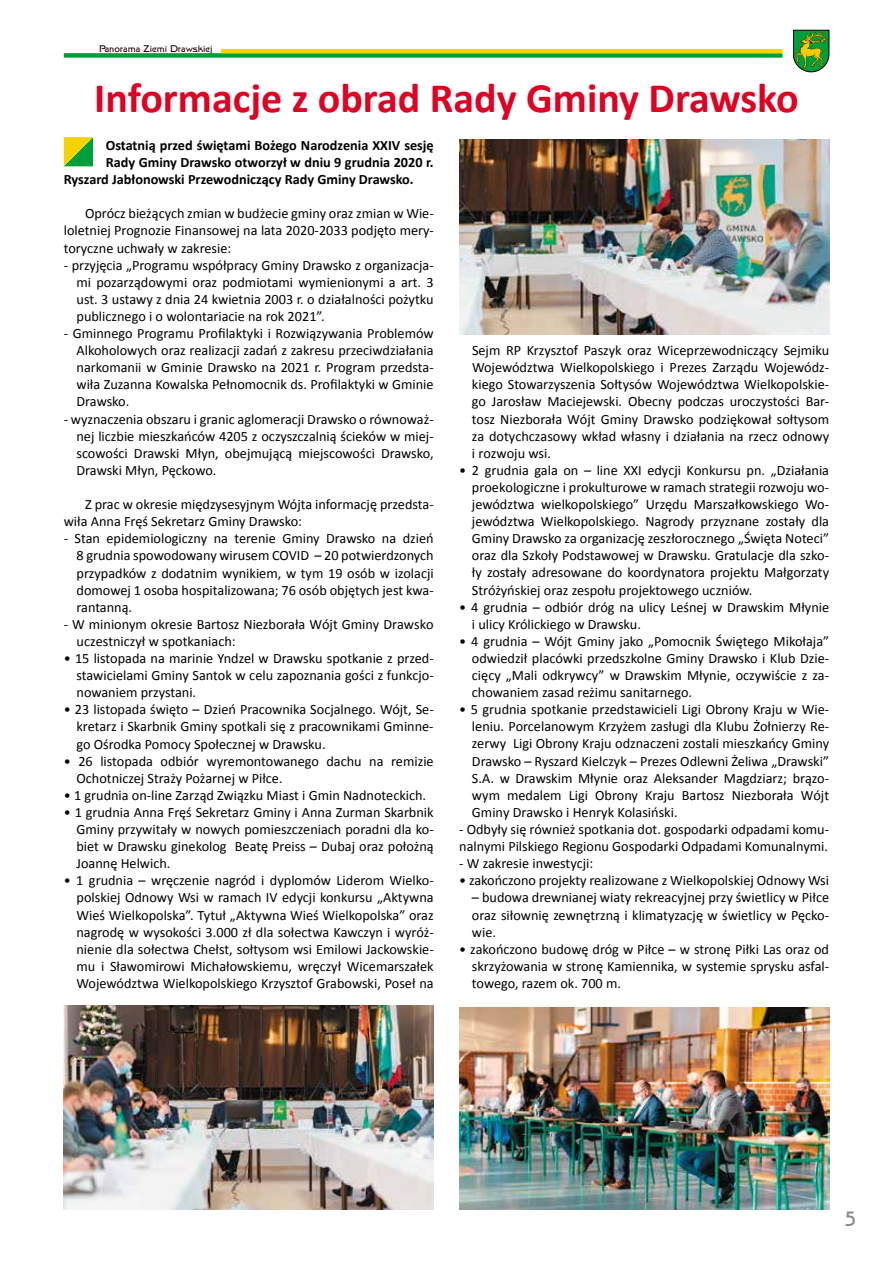
<style>
.page{position:relative;width:893px;height:1263px;background:#fff}
.page>*{position:absolute;margin:0;border:0;box-sizing:border-box;transform-origin:0 0}
.t1{font:700 42px "Calibri";color:#df0022}
.t2{font:21px "Galaxy EU";color:#898989}
.t3{font:14.25px/17.1px "Calibri";color:#000;text-align:justify}
.t4{font:700 14.25px "Calibri";color:#000}
.t5{font:9.75px "Galaxy EU";letter-spacing:-.01em;color:#000}
</style>
<div class="page">
<div style="left:64px;top:53px;width:718px;height:5px;background:#009f3b"></div>
<hr style="left:221px;top:49px;width:561px;height:4px;background:#f6d300">
<svg style="left:793px;top:30px;width:36px;height:42px;background:#499936"></svg>
<svg style="left:64px;top:137px;width:29px;height:29px"></svg>
<img style="left:459px;top:139px;width:370px;height:196px">
<img style="left:64px;top:1006px;width:370px;height:204px">
<img style="left:459px;top:1008px;width:370px;height:202px">
<p class="t5" style="left:99px;top:42px;width:115px">Panorama Ziemi Drawskiej</p>
<h1 class="t1" style="left:94px;top:72px;width:706px">Informacje z obrad Rady Gminy Drawsko</h1>
<p class="t4" style="left:106px;top:136px;width:329px">Ostatnią przed świętami Bożego Narodzenia XXIV sesję</p>
<p class="t4" style="left:106px;top:153px;width:329px">Rady Gminy Drawsko otworzył w dniu 9 grudnia 2020 r.</p>
<p class="t4" style="left:64px;top:170px;width:351px">Ryszard Jabłonowski Przewodniczący Rady Gminy Drawsko.</p>
<p class="t3" style="left:64px;top:205px;width:371px;text-indent:21px">Oprócz bieżących zmian w budżecie gminy oraz zmian w Wie&shy;loletniej Prognozie Finansowej na lata 2020-2033 podjęto mery&shy;toryczne uchwały w zakresie:</p>
<p class="t3" style="left:77px;top:256px;width:359px;text-indent:-13px">- przyjęcia „Programu współpracy Gminy Drawsko z organizacja&shy;mi pozarządowymi oraz podmiotami wymienionymi a art. 3 ust. 3 ustawy z dnia 24 kwietnia 2003 r. o działalności pożytku publicznego i o wolontariacie na rok 2021”.</p>
<p class="t3" style="left:76px;top:325px;width:359px;text-indent:-13px">- Gminnego Programu Profilaktyki i Rozwiązywania Problemów Alkoholowych oraz realizacji zadań z zakresu przeciwdziałania narkomanii w Gminie Drawsko na 2021 r. Program przedsta&shy;wiła Zuzanna Kowalska Pełnomocnik ds. Profilaktyki w Gminie Drawsko.</p>
<p class="t3" style="left:77px;top:410px;width:359px;text-indent:-13px">- wyznaczenia obszaru i granic aglomeracji Drawsko o równoważ&shy;nej liczbie mieszkańców 4205 z oczyszczalnią ścieków w miej&shy;scowości Drawski Młyn, obejmującą miejscowości Drawsko, Drawski Młyn, Pęckowo.</p>
<p class="t3" style="left:64px;top:496px;width:371px;text-indent:21px">Z prac w okresie międzysesyjnym Wójta informację przedsta&shy;wiła Anna Fręś Sekretarz Gminy Drawsko:</p>
<p class="t3" style="left:77px;top:530px;width:359px;text-indent:-13px">- Stan epidemiologiczny na terenie Gminy Drawsko na dzień 8 grudnia spowodowany wirusem COVID – 20 potwierdzonych przypadków z dodatnim wynikiem, w tym 19 osób w izolacji domowej 1 osoba hospitalizowana; 76 osób objętych jest kwa&shy;rantanną.</p>
<p class="t3" style="left:77px;top:616px;width:359px;text-indent:-13px">- W minionym okresie Bartosz Niezborała Wójt Gminy Drawsko uczestniczył w spotkaniach:</p>
<p class="t3" style="left:77px;top:650px;width:359px;text-indent:-13px">• 15 listopada na marinie Yndzel w Drawsku spotkanie z przed&shy;stawicielami Gminy Santok w celu zapoznania gości z funkcjo&shy;nowaniem przystani.</p>
<p class="t3" style="left:76px;top:701px;width:359px;text-indent:-13px">• 23 listopada święto – Dzień Pracownika Socjalnego. Wójt, Se&shy;kretarz i Skarbnik Gminy spotkali się z pracownikami Gminne&shy;go Ośrodka Pomocy Społecznej w Drawsku.</p>
<p class="t3" style="left:76px;top:752px;width:359px;text-indent:-13px">• 26 listopada odbiór wyremontowanego dachu na remizie<br>Ochotniczej Straży Pożarnej w Piłce.</p>
<p class="t3" style="left:64px;top:787px;width:364px">• 1 grudnia on-line Zarząd Związku Miast i Gmin Nadnoteckich.</p>
<p class="t3" style="left:77px;top:804px;width:359px;text-indent:-13px">• 1 grudnia Anna Fręś Sekretarz Gminy i Anna Zurman Skarbnik Gminy przywitały w nowych pomieszczeniach poradni dla ko&shy;biet w Drawsku ginekolog Beatę Preiss – Dubaj oraz położną Joannę Helwich.</p>
<p class="t3" style="left:77px;top:872px;width:359px;text-indent:-13px">• 1 grudnia – wręczenie nagród i dyplomów Liderom Wielko&shy;polskiej Odnowy Wsi w ramach IV edycji konkursu „Aktywna Wieś Wielkopolska”. Tytuł „Aktywna Wieś Wielkopolska” oraz nagrodę w wysokości 3.000 zł dla sołectwa Kawczyn i wyróż&shy;nienie dla sołectwa Chełst, sołtysom wsi Emilowi Jackowskie&shy;mu i Sławomirowi Michałowskiemu, wręczył Wicemarszałek Województwa Wielkopolskiego Krzysztof Grabowski, Poseł na</p>
<p class="t3" style="left:472px;top:342px;width:359px">Sejm RP Krzysztof Paszyk oraz Wiceprzewodniczący Sejmiku Województwa Wielkopolskiego i Prezes Zarządu Wojewódz&shy;kiego Stowarzyszenia Sołtysów Województwa Wielkopolskie&shy;go Jarosław Maciejewski. Obecny podczas uroczystości Bar&shy;tosz Niezborała Wójt Gminy Drawsko podziękował sołtysom za dotychczasowy wkład własny i działania na rzecz odnowy i rozwoju wsi.</p>
<p class="t3" style="left:472px;top:462px;width:359px;text-indent:-13px">• 2 grudnia gala on – line XXI edycji Konkursu pn. „Działania proekologiczne i prokulturowe w ramach strategii rozwoju wo&shy;jewództwa wielkopolskiego” Urzędu Marszałkowskiego Wo&shy;jewództwa Wielkopolskiego. Nagrody przyznane zostały dla Gminy Drawsko za organizację zeszłorocznego „Święta Noteci” oraz dla Szkoły Podstawowej w Drawsku. Gratulacje dla szko&shy;ły zostały adresowane do koordynatora projektu Małgorzaty Stróżyńskiej oraz zespołu projektowego uczniów.</p>
<p class="t3" style="left:472px;top:598px;width:359px;text-indent:-13px">• 4 grudnia – odbiór dróg na ulicy Leśnej w Drawskim Młynie i ulicy Królickiego w Drawsku.</p>
<p class="t3" style="left:472px;top:633px;width:359px;text-indent:-13px">• 4 grudnia – Wójt Gminy jako „Pomocnik Świętego Mikołaja” odwiedził placówki przedszkolne Gminy Drawsko i Klub Dzie&shy;cięcy „Mali odkrywcy” w Drawskim Młynie, oczywiście z za&shy;chowaniem zasad reżimu sanitarnego.</p>
<p class="t3" style="left:472px;top:701px;width:359px;text-indent:-13px">• 5 grudnia spotkanie przedstawicieli Ligi Obrony Kraju w Wie&shy;leniu. Porcelanowym Krzyżem zasługi dla Klubu Żołnierzy Re&shy;zerwy Ligi Obrony Kraju odznaczeni zostali mieszkańcy Gminy Drawsko – Ryszard Kielczyk – Prezes Odlewni Żeliwa „Drawski” S.A. w Drawskim Młynie oraz Aleksander Magdziarz; brązo&shy;wym medalem Ligi Obrony Kraju Bartosz Niezborała Wójt Gminy Drawsko i Henryk Kolasiński.</p>
<p class="t3" style="left:459px;top:821px;width:371px">- Odbyły się również spotkania dot. gospodarki odpadami komu&shy;nalnymi Pilskiego Regionu Gospodarki Odpadami Komunalnymi.</p>
<p class="t3" style="left:459px;top:855px;width:135px">- W zakresie inwestycji:</p>
<p class="t3" style="left:459px;top:872px;width:371px">• zakończono projekty realizowane z Wielkopolskiej Odnowy Wsi</p>
<p class="t3" style="left:472px;top:889px;width:359px">– budowa drewnianej wiaty rekreacyjnej przy świetlicy w Piłce oraz siłownię zewnętrzną i klimatyzację w świetlicy w Pęcko&shy;wie.</p>
<p class="t3" style="left:472px;top:940px;width:359px;text-indent:-13px">• zakończono budowę dróg w Piłce – w stronę Piłki Las oraz od skrzyżowania w stronę Kamiennika, w systemie sprysku asfal&shy;towego, razem ok. 700 m.</p>
<h2 class="t2" style="left:845px;top:1206px;width:12px">5</h2>
</div>
